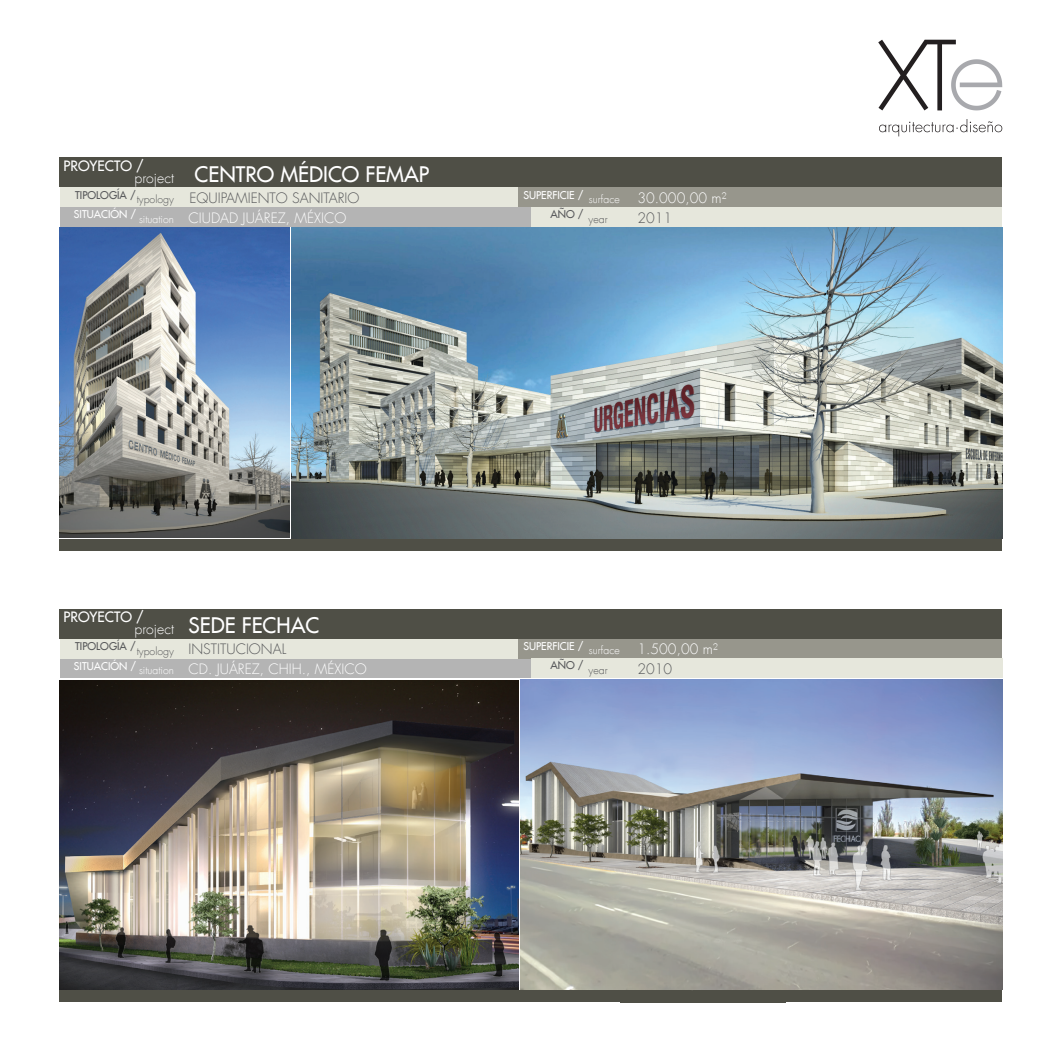
<style>
.page{position:relative;width:1042px;height:1042px;background:#fff}
.page>*{position:absolute;margin:0;border:0;box-sizing:border-box;transform-origin:0 0}
.t1{font:21px "Futura LT";color:#fff}
.t2{font:300 14px "Futura LT";color:#fff}
.t3{font:300 14px "Futura LT";color:#57585a}
.t4{font:14px "Futura LT";color:#fff}
.t5{font:10.5px "Futura LT";color:#fff}
.t6{font:300 10.5px "Futura LT";color:#fff}
.t7{font:10.5px "Futura LT";color:#57585a}
.t8{font:300 10.5px "Futura LT";color:#57585a}
</style>
<div class="page">
<svg style="left:878px;top:40px;width:124px;height:70px"></svg>
<svg style="left:879px;top:119px;width:123px;height:17px"></svg>
<div style="left:60px;top:207px;width:471px;height:20px;background:#b4b4b4"></div>
<div style="left:60px;top:658px;width:471px;height:20px;background:#b4b4b4"></div>
<div style="left:517px;top:187px;width:485px;height:20px;background:#97968c"></div>
<div style="left:517px;top:638px;width:485px;height:20px;background:#97968c"></div>
<div style="left:60px;top:187px;width:457px;height:20px;background:#e6e7dc"></div>
<div style="left:60px;top:638px;width:457px;height:20px;background:#e6e7dc"></div>
<div style="left:60px;top:158px;width:942px;height:29px;background:#4f4f46"></div>
<div style="left:60px;top:609px;width:942px;height:29px;background:#4f4f46"></div>
<div style="left:60px;top:539px;width:942px;height:12px;background:#4f4f46"></div>
<div style="left:60px;top:990px;width:942px;height:12px;background:#4f4f46"></div>
<div style="left:531px;top:207px;width:471px;height:20px;background:#e6e7dc"></div>
<div style="left:531px;top:658px;width:471px;height:20px;background:#e6e7dc"></div>
<img style="left:60px;top:228px;width:942px;height:310px">
<img style="left:59px;top:680px;width:459px;height:309px">
<img style="left:521px;top:679px;width:481px;height:310px">
<p class="t4" style="left:63px;top:157px;width:82px">PROYECTO /</p>
<p class="t2" style="left:135px;top:169px;width:41px">project</p>
<p class="t7" style="left:75px;top:188px;width:62px">TIPOLOGÍA /</p>
<p class="t8" style="left:137px;top:193px;width:39px">typology</p>
<p class="t5" style="left:74px;top:207px;width:64px">SITUACIÓN /</p>
<p class="t6" style="left:139px;top:212px;width:36px">situation</p>
<h1 class="t1" style="left:195px;top:160px;width:236px">CENTRO MÉDICO FEMAP</h1>
<p class="t3" style="left:189px;top:189px;width:171px">EQUIPAMIENTO SANITARIO</p>
<p class="t2" style="left:637px;top:189px;width:91px">30.000,00 m²</p>
<p class="t5" style="left:523px;top:188px;width:62px">SUPERFICIE /</p>
<p class="t6" style="left:589px;top:193px;width:32px">surface</p>
<p class="t7" style="left:550px;top:207px;width:35px">AÑO /</p>
<p class="t2" style="left:189px;top:209px;width:159px">CIUDAD JUÁREZ, MÉXICO</p>
<p class="t3" style="left:637px;top:209px;width:36px">2011</p>
<p class="t8" style="left:588px;top:212px;width:20px">year</p>
<p class="t4" style="left:63px;top:608px;width:82px">PROYECTO /</p>
<p class="t2" style="left:135px;top:620px;width:41px">project</p>
<p class="t7" style="left:75px;top:639px;width:62px">TIPOLOGÍA /</p>
<p class="t8" style="left:137px;top:644px;width:39px">typology</p>
<p class="t5" style="left:74px;top:659px;width:64px">SITUACIÓN /</p>
<p class="t6" style="left:139px;top:664px;width:36px">situation</p>
<h1 class="t1" style="left:189px;top:612px;width:132px">SEDE FECHAC</h1>
<p class="t3" style="left:189px;top:641px;width:99px">INSTITUCIONAL</p>
<p class="t2" style="left:637px;top:641px;width:82px">1.500,00 m²</p>
<p class="t2" style="left:189px;top:660px;width:180px">CD. JUÁREZ, CHIH., MÉXICO</p>
<p class="t3" style="left:637px;top:660px;width:36px">2010</p>
<p class="t5" style="left:523px;top:639px;width:62px">SUPERFICIE /</p>
<p class="t6" style="left:589px;top:644px;width:32px">surface</p>
<p class="t7" style="left:550px;top:658px;width:35px">AÑO /</p>
<p class="t8" style="left:588px;top:664px;width:20px">year</p>
</div>
